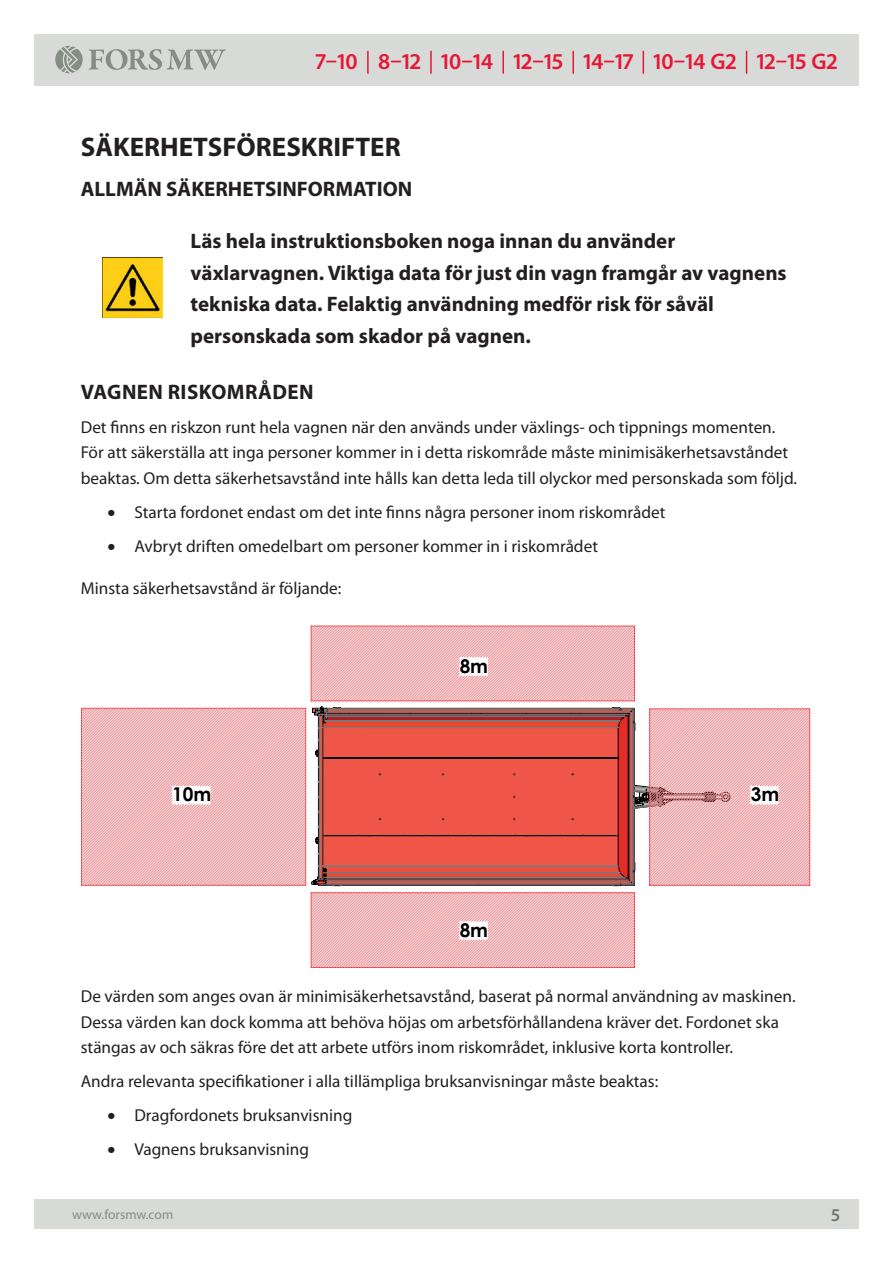
<style>
.page{position:relative;width:893px;height:1263px;background:#fff}
.page>*{position:absolute;margin:0;border:0;box-sizing:border-box;transform-origin:0 0}
.t1{font:700 27px "Myriad Pro";color:#231f20}
.t2{font:600 22.65px "Myriad Pro";color:#e51836}
.t3{font:700 21px/31.5px "Myriad Pro";color:#231f20}
.t4{font:700 21px "Myriad Pro";letter-spacing:.02em;color:#231f20}
.t5{font:700 19.05px "Century Gothic";color:#000001}
.t6{font:600 18px "Myriad Pro";color:#73766b}
.t7{font:17.25px/25.5px "Myriad Pro";color:#231f20}
.t8{font:13.5px "Myriad Pro";color:#868d84}
</style>
<div class="page">
<div style="left:34px;top:1200px;width:825px;height:29px;background:#d8dad7"></div>
<div style="left:34px;top:34px;width:825px;height:51px;background:#d8dad7"></div>
<hr style="left:367px;top:51px;width:2px;height:23px;background:#e51836">
<hr style="left:430px;top:51px;width:2px;height:23px;background:#e51836">
<hr style="left:502px;top:51px;width:2px;height:23px;background:#e51836">
<hr style="left:572px;top:51px;width:2px;height:23px;background:#e51836">
<svg style="left:643px;top:51px;width:1px;height:23px"></svg>
<svg style="left:746px;top:51px;width:1px;height:23px"></svg>
<svg style="left:89px;top:49px;width:137px;height:21px"></svg>
<svg style="left:55px;top:46px;width:28px;height:27px"></svg>
<img style="left:103px;top:258px;width:60px;height:60px">
<svg style="left:311px;top:626px;width:499px;height:342px"></svg>
<svg style="left:81px;top:708px;width:225px;height:178px;background:#f7b7ba"></svg>
<h2 class="t2" style="left:316px;top:47px;width:523px">7–10 8–12 10–14 12–15 14–17 10–14 G2 12–15 G2</h2>
<h1 class="t1" style="left:81px;top:130px;width:321px">SÄKERHETSFÖRESKRIFTER</h1>
<p class="t3" style="left:81px;top:173px;width:333px">ALLMÄN SÄKERHETSINFORMATION</p>
<p class="t3" style="left:191px;top:225px;width:598px">Läs hela instruktionsboken noga innan du använder växlarvagnen. Viktiga data för just din vagn framgår av vagnens tekniska data. Felaktig användning medför risk för såväl personskada som skador på vagnen.</p>
<p class="t4" style="left:81px;top:378px;width:234px">VAGNEN RISKOMRÅDEN</p>
<p class="t7" style="left:81px;top:414px;width:718px">Det finns en riskzon runt hela vagnen när den används under växlings- och tippnings momenten.<br>För att säkerställa att inga personer kommer in i detta riskområde måste minimisäkerhetsavståndet beaktas. Om detta säkerhetsavstånd inte hålls kan detta leda till olyckor med personskada som följd.</p>
<p class="t7" style="left:108px;top:499px;width:559px">• Starta fordonet endast om det inte finns några personer inom riskområdet</p>
<p class="t7" style="left:108px;top:533px;width:492px">• Avbryt driften omedelbart om personer kommer in i riskområdet</p>
<p class="t7" style="left:81px;top:575px;width:262px">Minsta säkerhetsavstånd är följande:</p>
<p class="t5" style="left:460px;top:651px;width:30px">8m</p>
<p class="t5" style="left:172px;top:779px;width:41px">10m</p>
<p class="t5" style="left:751px;top:780px;width:30px">3m</p>
<p class="t5" style="left:460px;top:915px;width:30px">8m</p>
<p class="t7" style="left:81px;top:983px;width:716px">De värden som anges ovan är minimisäkerhetsavstånd, baserat på normal användning av maskinen.<br>Dessa värden kan dock komma att behöva höjas om arbetsförhållandena kräver det. Fordonet ska stängas av och säkras före det att arbete utförs inom riskområdet, inklusive korta kontroller.</p>
<p class="t7" style="left:81px;top:1068px;width:579px">Andra relevanta specifikationer i alla tillämpliga bruksanvisningar måste beaktas:</p>
<p class="t7" style="left:108px;top:1102px;width:246px">• Dragfordonets bruksanvisning</p>
<p class="t7" style="left:108px;top:1136px;width:203px">• Vagnens bruksanvisning</p>
<p class="t8" style="left:72px;top:1206px;width:103px">www.forsmw.com</p>
<p class="t6" style="left:831px;top:1203px;width:11px">5</p>
</div>
